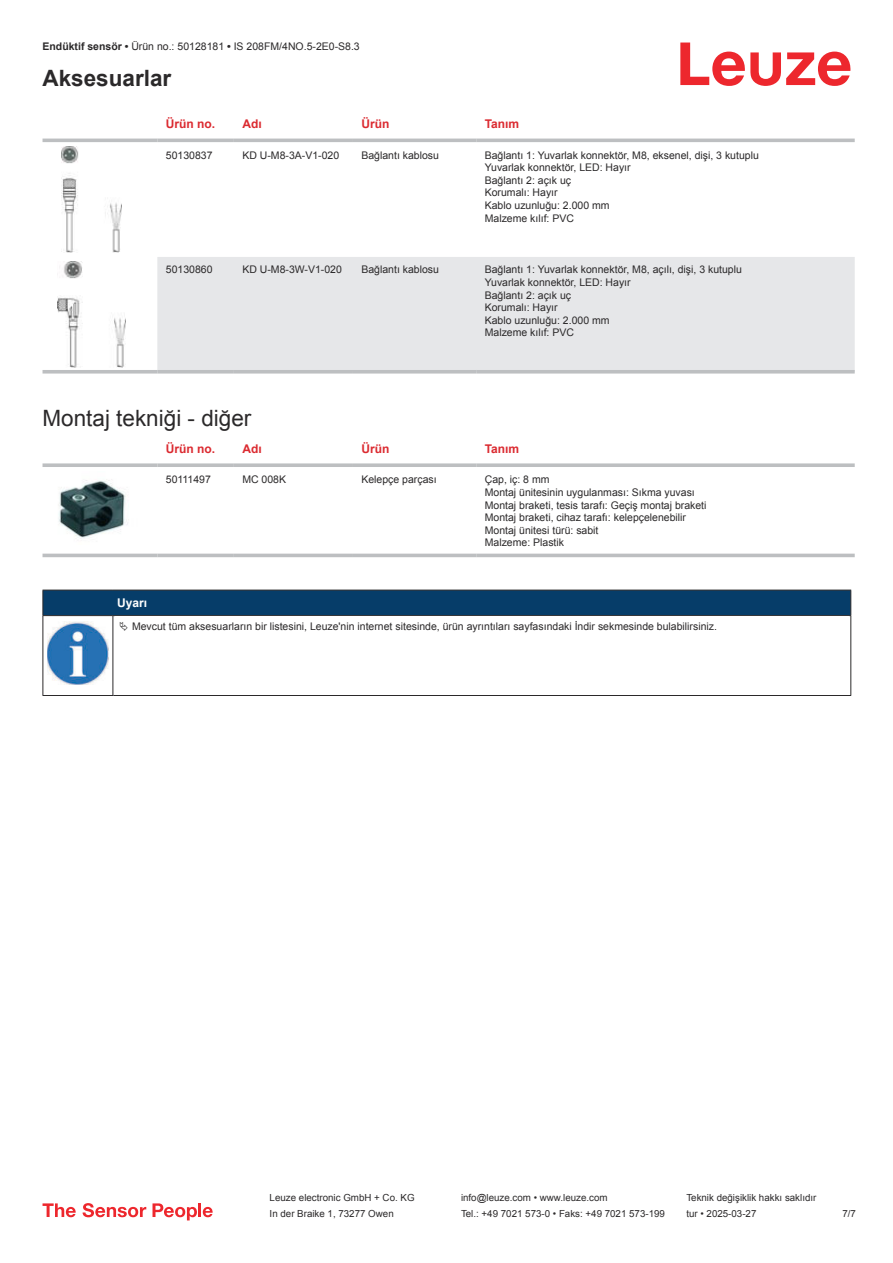
<style>
.page{position:relative;width:893px;height:1263px;background:#fff}
.page>*{position:absolute;margin:0;border:0;box-sizing:border-box;transform-origin:0 0}
.t1{font:22.5px "Arial";color:#2b292a}
.t2{font:700 22.5px "Arial";color:#2b292a}
.t3{font:700 12px "Arial";color:#db2a30}
.t4{font:700 12px "Arial";color:#fff}
.t5{font:10.5px/12.6px "Arial";color:#2b292a}
.t6{font:9.75px "Arial";color:#2b292a}
.s1{font-weight:700}
</style>
<div class="page">
<svg style="left:680px;top:43px;width:170px;height:43px"></svg>
<div style="left:157px;top:257px;width:698px;height:113px;background:#e6e7e9"></div>
<hr style="left:43px;top:139px;width:114px;height:3px;background:#bdbfc1">
<hr style="left:157px;top:139px;width:77px;height:3px;background:#bdbfc1">
<hr style="left:234px;top:139px;width:119px;height:3px;background:#bdbfc1">
<hr style="left:353px;top:139px;width:123px;height:3px;background:#bdbfc1">
<hr style="left:476px;top:139px;width:379px;height:3px;background:#bdbfc1">
<svg style="left:43px;top:370px;width:114px;height:4px"></svg>
<svg style="left:157px;top:370px;width:77px;height:4px"></svg>
<svg style="left:234px;top:370px;width:119px;height:4px"></svg>
<svg style="left:353px;top:370px;width:123px;height:4px"></svg>
<svg style="left:476px;top:370px;width:379px;height:4px;background:#c4c6c7"></svg>
<img style="left:61px;top:146px;width:61px;height:107px">
<img style="left:57px;top:261px;width:68px;height:106px">
<svg style="left:43px;top:553px;width:812px;height:5px;fill:#eeefef"></svg>
<svg style="left:43px;top:463px;width:114px;height:4px"></svg>
<svg style="left:157px;top:463px;width:77px;height:4px"></svg>
<svg style="left:234px;top:463px;width:119px;height:4px"></svg>
<svg style="left:353px;top:463px;width:123px;height:4px"></svg>
<svg style="left:476px;top:463px;width:379px;height:4px;background:#c4c6c7"></svg>
<hr style="left:43px;top:554px;width:114px;height:3px;background:#bdbfc1">
<hr style="left:157px;top:554px;width:77px;height:3px;background:#bdbfc1">
<hr style="left:234px;top:554px;width:119px;height:3px;background:#bdbfc1">
<hr style="left:353px;top:554px;width:123px;height:3px;background:#bdbfc1">
<hr style="left:476px;top:554px;width:379px;height:3px;background:#bdbfc1">
<img style="left:58px;top:479px;width:70px;height:60px">
<div style="left:43px;top:590px;width:808px;height:26px;background:#063d69"></div>
<hr style="left:113px;top:615px;width:738px;height:1px;background:#2b292a">
<hr style="left:43px;top:616px;width:1px;height:75px;background:#2b292a">
<hr style="left:113px;top:616px;width:1px;height:75px;background:#2b292a">
<hr style="left:850px;top:616px;width:1px;height:75px;background:#2b292a">
<hr style="left:43px;top:695px;width:70px;height:1px;background:#2b292a">
<hr style="left:113px;top:695px;width:738px;height:1px;background:#2b292a">
<img style="left:47px;top:622px;width:61px;height:63px">
<svg style="left:43px;top:1203px;width:33px;height:14px"></svg>
<svg style="left:83px;top:1203px;width:63px;height:14px"></svg>
<svg style="left:153px;top:1203px;width:44px;height:17px"></svg>
<hr style="left:198px;top:1203px;width:3px;height:14px;background:#ed272d">
<svg style="left:203px;top:1207px;width:10px;height:10px"></svg>
<p class="t5" style="left:43px;top:41px;width:319px"><span class="s1">Endüktif sensör •</span> Ürün no.: 50128181 <span class="s1">•</span> IS 208FM/4NO.5-2E0-S8.3</p>
<h1 class="t2" style="left:43px;top:70px;width:130px">Aksesuarlar</h1>
<p class="t3" style="left:166px;top:119px;width:51px">Ürün no.</p>
<p class="t3" style="left:242px;top:115px;width:21px">Adı</p>
<p class="t3" style="left:361px;top:119px;width:29px">Ürün</p>
<p class="t3" style="left:485px;top:115px;width:36px">Tanım</p>
<p class="t5" style="left:166px;top:150px;width:48px">50130837</p>
<p class="t5" style="left:242px;top:150px;width:98px">KD U-M8-3A-V1-020</p>
<p class="t5" style="left:361px;top:148px;width:79px">Bağlantı kablosu</p>
<p class="t5" style="left:485px;top:148px;width:276px">Bağlantı 1: Yuvarlak konnektör, M8, eksenel, dişi, 3 kutuplu<br>Yuvarlak konnektör, LED: Hayır<br>Bağlantı 2: açık uç<br>Korumalı: Hayır<br>Kablo uzunluğu: 2.000 mm<br>Malzeme kılıf: PVC</p>
<p class="t5" style="left:166px;top:264px;width:48px">50130860</p>
<p class="t5" style="left:242px;top:264px;width:101px">KD U-M8-3W-V1-020</p>
<p class="t5" style="left:361px;top:263px;width:79px">Bağlantı kablosu</p>
<p class="t5" style="left:485px;top:263px;width:259px">Bağlantı 1: Yuvarlak konnektör, M8, açılı, dişi, 3 kutuplu<br>Yuvarlak konnektör, LED: Hayır<br>Bağlantı 2: açık uç<br>Korumalı: Hayır<br>Kablo uzunluğu: 2.000 mm<br>Malzeme kılıf: PVC</p>
<h1 class="t1" style="left:43px;top:403px;width:210px">Montaj tekniği - diğer</h1>
<p class="t3" style="left:166px;top:444px;width:51px">Ürün no.</p>
<p class="t3" style="left:242px;top:440px;width:21px">Adı</p>
<p class="t3" style="left:361px;top:444px;width:29px">Ürün</p>
<p class="t3" style="left:485px;top:440px;width:36px">Tanım</p>
<p class="t5" style="left:166px;top:473px;width:47px">50111497</p>
<p class="t5" style="left:242px;top:473px;width:45px">MC 008K</p>
<p class="t5" style="left:361px;top:473px;width:77px">Kelepçe parçası</p>
<p class="t5" style="left:485px;top:473px;width:223px">Çap, iç: 8 mm<br>Montaj ünitesinin uygulanması: Sıkma yuvası Montaj braketi, tesis tarafı: Geçiş montaj braketi Montaj braketi, cihaz tarafı: kelepçelenebilir Montaj ünitesi türü: sabit<br>Malzeme: Plastik</p>
<p class="t4" style="left:117px;top:594px;width:32px">Uyarı</p>
<p class="t5" style="left:132px;top:620px;width:586px">Mevcut tüm aksesuarların bir listesini, Leuze'nin internet sitesinde, ürün ayrıntıları sayfasındaki İndir sekmesinde bulabilirsiniz.</p>
<p class="t6" style="left:270px;top:1191px;width:146px">Leuze electronic GmbH + Co. KG</p>
<p class="t6" style="left:461px;top:1191px;width:148px">info@leuze.com • www.leuze.com</p>
<p class="t6" style="left:686px;top:1191px;width:132px">Teknik değişiklik hakkı saklıdır</p>
<p class="t6" style="left:270px;top:1207px;width:126px">In der Braike 1, 73277 Owen</p>
<p class="t6" style="left:461px;top:1207px;width:205px">Tel.: +49 7021 573-0 • Faks: +49 7021 573-199</p>
<p class="t6" style="left:686px;top:1207px;width:72px">tur • 2025-03-27</p>
<p class="t6" style="left:842px;top:1210px;width:15px">7 /7</p>
</div>
